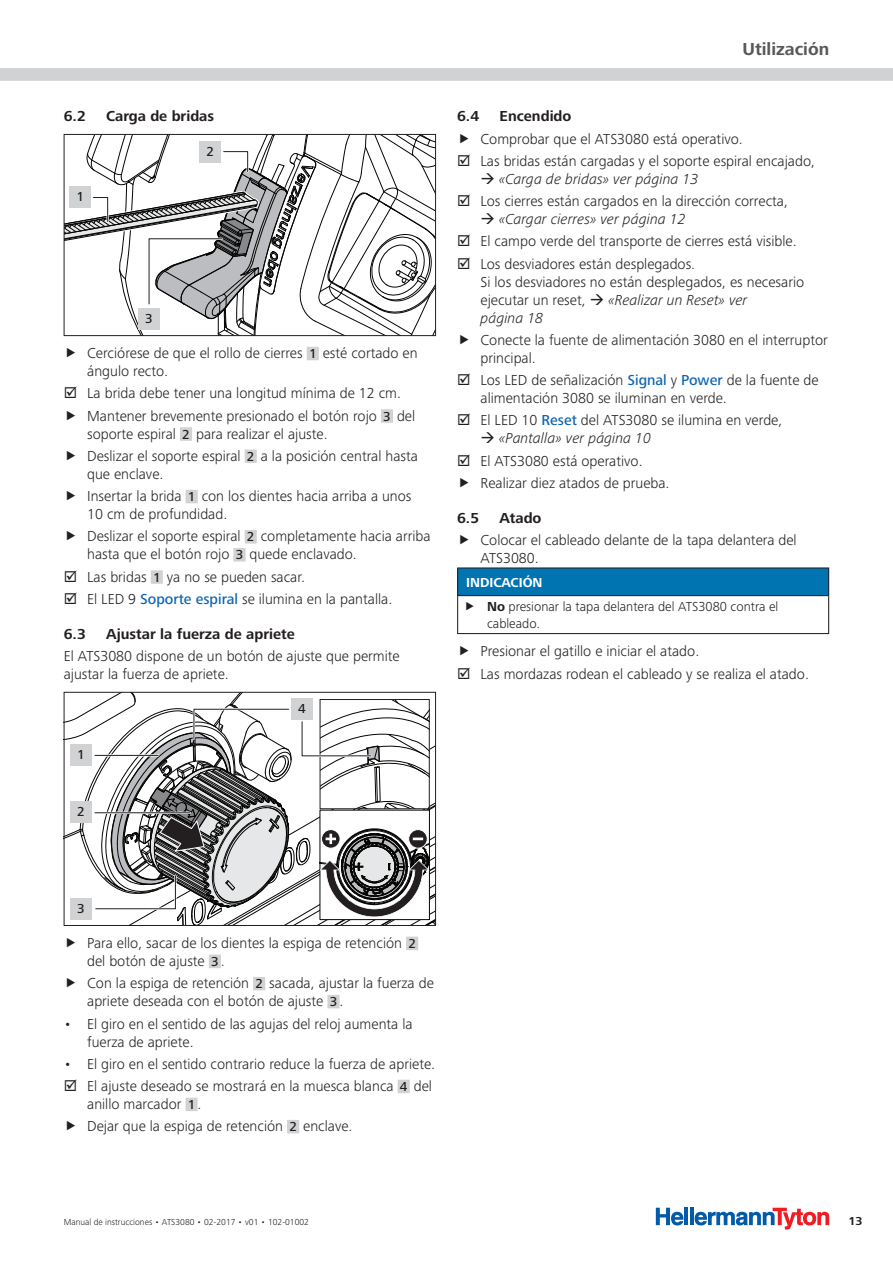
<style>
.page{position:relative;width:893px;height:1263px;background:#fff}
.page>*{position:absolute;margin:0;border:0;box-sizing:border-box;transform-origin:0 0}
.t1{font:700 18px "Frutiger Next LTW1 G";color:#57585a}
.HT_Copy{font:300 15px/18px "Frutiger Next LTW1 G";color:#231f20}
.t2{font:italic 300 15px "Frutiger Next LTW1 G";color:#231f20}
.t3{font:700 15px "Frutiger Next LTW1 G";color:#231f20}
.t4{font:300 13.5px/16.2px "Frutiger Next LTW1 G";color:#231f20}
.HT_Warn_Signalwort_w{font:700 13.5px "Frutiger Next LTW1 G";color:#fff}
.t5{font:500 13.5px "Frutiger Next LTW1 G";color:#231f20}
.t6{font:700 12px "Frutiger Next LTW1 G";color:#231f20}
.t7{font:300 9px "Frutiger Next LTW1 G";color:#231f20}
.s1{font-weight:500;font-size:13.5px}
.s2{font-weight:500;color:#0c64b2}
.s3{font-style:italic}
.s4{font-weight:700}
</style>
<div class="page">
<div style="left:0;top:68px;width:893px;height:13px;background:#d1d2d4"></div>
<hr style="left:684px;top:1208px;width:4px;height:17px;background:#015aaa">
<hr style="left:690px;top:1208px;width:4px;height:17px;background:#015aaa">
<svg style="left:656px;top:1208px;width:27px;height:17px"></svg>
<svg style="left:695px;top:1208px;width:134px;height:21px"></svg>
<div style="left:307px;top:347px;width:12px;height:13px;background:#d1d2d4"></div>
<div style="left:381px;top:409px;width:12px;height:14px;background:#d1d2d4"></div>
<div style="left:180px;top:427px;width:12px;height:14px;background:#d1d2d4"></div>
<div style="left:245px;top:449px;width:12px;height:14px;background:#d1d2d4"></div>
<div style="left:186px;top:490px;width:12px;height:13px;background:#d1d2d4"></div>
<div style="left:245px;top:530px;width:12px;height:13px;background:#d1d2d4"></div>
<div style="left:233px;top:548px;width:13px;height:13px;background:#d1d2d4"></div>
<div style="left:151px;top:570px;width:12px;height:14px;background:#d1d2d4"></div>
<div style="left:406px;top:937px;width:12px;height:13px;background:#d1d2d4"></div>
<div style="left:209px;top:955px;width:12px;height:13px;background:#d1d2d4"></div>
<div style="left:253px;top:977px;width:12px;height:13px;background:#d1d2d4"></div>
<div style="left:327px;top:995px;width:13px;height:13px;background:#d1d2d4"></div>
<div style="left:398px;top:1080px;width:12px;height:13px;background:#d1d2d4"></div>
<div style="left:186px;top:1098px;width:12px;height:13px;background:#d1d2d4"></div>
<div style="left:287px;top:1120px;width:12px;height:13px;background:#d1d2d4"></div>
<svg style="left:66px;top:136px;width:368px;height:198px"></svg>
<div style="left:138px;top:308px;width:22px;height:21px;background:#d1d2d4"></div>
<div style="left:64px;top:134px;width:372px;height:202px;border:1px solid #231f20"></div>
<svg style="left:66px;top:694px;width:368px;height:230px"></svg>
<div style="left:291px;top:699px;width:22px;height:21px;background:#d1d2d4"></div>
<div style="left:64px;top:692px;width:372px;height:234px;border:1px solid #231f20"></div>
<div style="left:458px;top:568px;width:371px;height:28px;background:#0074b1"></div>
<hr style="left:828px;top:596px;width:1px;height:37px;background:#231f20">
<hr style="left:457px;top:596px;width:1px;height:37px;background:#231f20">
<hr style="left:457px;top:633px;width:372px;height:1px;background:#231f20">
<hr style="left:457px;top:567px;width:372px;height:1px;background:#231f20">
<svg style="left:457px;top:568px;width:1px;height:27px"></svg>
<svg style="left:828px;top:568px;width:1px;height:27px"></svg>
<hr style="left:457px;top:595px;width:372px;height:1px;background:#231f20">
<p class="t3" style="left:64px;top:108px;width:24px">6.2</p>
<p class="t3" style="left:106px;top:108px;width:109px">Carga de bridas</p>
<p class="t5" style="left:206px;top:144px;width:9px">2</p>
<p class="t5" style="left:76px;top:189px;width:9px">1</p>
<p class="t5" style="left:145px;top:310px;width:9px">3</p>
<p class="HT_Copy" style="left:87px;top:344px;width:332px">Cerciórese de que el rollo de cierres <span class="s1">1</span> esté cortado en ángulo recto.</p>
<p class="HT_Copy" style="left:87px;top:384px;width:315px">La brida debe tener una longitud mínima de 12 cm.</p>
<p class="HT_Copy" style="left:87px;top:407px;width:330px">Mantener brevemente presionado el botón rojo <span class="s1">3</span> del soporte espiral <span class="s1">2</span> para realizar el ajuste.</p>
<p class="HT_Copy" style="left:87px;top:447px;width:332px">Deslizar el soporte espiral <span class="s1">2</span> a la posición central hasta que enclave.</p>
<p class="HT_Copy" style="left:87px;top:487px;width:326px">Insertar la brida <span class="s1">1</span> con los dientes hacia arriba a unos<br>10 cm de profundidad.</p>
<p class="HT_Copy" style="left:87px;top:527px;width:345px">Deslizar el soporte espiral <span class="s1">2</span> completamente hacia arriba hasta que el botón rojo <span class="s1">3</span> quede enclavado.</p>
<p class="HT_Copy" style="left:87px;top:568px;width:219px">Las bridas <span class="s1">1</span> ya no se pueden sacar.</p>
<p class="HT_Copy" style="left:87px;top:590px;width:307px">El LED 9 <span class="s2">Soporte espiral</span> se ilumina en la pantalla.</p>
<p class="t3" style="left:64px;top:625px;width:24px">6.3</p>
<p class="t3" style="left:106px;top:625px;width:190px">Ajustar la fuerza de apriete</p>
<p class="HT_Copy" style="left:64px;top:647px;width:337px">El ATS3080 dispone de un botón de ajuste que permite ajustar la fuerza de apriete.</p>
<p class="t5" style="left:77px;top:747px;width:9px">1</p>
<p class="t5" style="left:77px;top:804px;width:9px">2</p>
<p class="t5" style="left:298px;top:701px;width:9px">4</p>
<p class="t1" style="left:742px;top:39px;width:88px">Utilización</p>
<p class="t3" style="left:457px;top:108px;width:24px">6.4</p>
<p class="t3" style="left:500px;top:108px;width:73px">Encendido</p>
<p class="HT_Copy" style="left:480px;top:130px;width:264px">Comprobar que el ATS3080 está operativo.</p>
<p class="HT_Copy" style="left:480px;top:152px;width:336px">Las bridas están cargadas y el soporte espiral encajado,</p>
<p class="t2" style="left:480px;top:170px;width:219px">→ «Carga de bridas» ver página 13</p>
<p class="HT_Copy" style="left:480px;top:192px;width:309px">Los cierres están cargados en la dirección correcta,</p>
<p class="t2" style="left:480px;top:211px;width:207px">→ «Cargar cierres» ver página 12</p>
<p class="HT_Copy" style="left:480px;top:232px;width:318px">El campo verde del transporte de cierres está visible.</p>
<p class="HT_Copy" style="left:480px;top:255px;width:325px">Los desviadores están desplegados.<br>Si los desviadores no están desplegados, es necesario ejecutar un reset, → <span class="s3">«Realizar un Reset» ver<br>página 18</span></p>
<p class="HT_Copy" style="left:480px;top:331px;width:349px">Conecte la fuente de alimentación 3080 en el interruptor principal.</p>
<p class="HT_Copy" style="left:480px;top:371px;width:340px">Los LED de señalización <span class="s2">Signal</span> y <span class="s2">Power</span> de la fuente de alimentación 3080 se iluminan en verde.</p>
<p class="HT_Copy" style="left:480px;top:411px;width:303px">El LED 10 <span class="s2">Reset</span> del ATS3080 se ilumina en verde,</p>
<p class="t2" style="left:480px;top:430px;width:172px">→ «Pantalla» ver página 10</p>
<p class="HT_Copy" style="left:480px;top:452px;width:164px">El ATS3080 está operativo.</p>
<p class="HT_Copy" style="left:480px;top:474px;width:191px">Realizar diez atados de prueba.</p>
<p class="t3" style="left:457px;top:509px;width:24px">6.5</p>
<p class="t3" style="left:500px;top:509px;width:43px">Atado</p>
<p class="HT_Copy" style="left:480px;top:531px;width:318px">Colocar el cableado delante de la tapa delantera del<br>ATS3080.</p>
<p class="HT_Warn_Signalwort_w" style="left:466px;top:574px;width:78px">INDICACIÓN</p>
<p class="t4" style="left:487px;top:599px;width:293px"><span class="s4">No</span> presionar la tapa delantera del ATS3080 contra el cableado.</p>
<p class="HT_Copy" style="left:480px;top:642px;width:220px">Presionar el gatillo e iniciar el atado.</p>
<p class="HT_Copy" style="left:480px;top:665px;width:330px">Las mordazas rodean el cableado y se realiza el atado.</p>
<p class="t5" style="left:77px;top:901px;width:9px">3</p>
<p class="HT_Copy" style="left:87px;top:934px;width:330px">Para ello, sacar de los dientes la espiga de retención <span class="s1">2 </span>del botón de ajuste <span class="s1">3</span> .</p>
<p class="HT_Copy" style="left:87px;top:974px;width:348px">Con la espiga de retención <span class="s1">2</span> sacada, ajustar la fuerza de apriete deseada con el botón de ajuste <span class="s1">3</span> .</p>
<p class="HT_Copy" style="left:87px;top:1014px;width:327px;text-indent:-23px">• El giro en el sentido de las agujas del reloj aumenta la fuerza de apriete.</p>
<p class="HT_Copy" style="left:64px;top:1055px;width:373px">• El giro en el sentido contrario reduce la fuerza de apriete.</p>
<p class="HT_Copy" style="left:87px;top:1077px;width:346px">El ajuste deseado se mostrará en la muesca blanca <span class="s1">4</span> del anillo marcador <span class="s1">1</span> .</p>
<p class="HT_Copy" style="left:87px;top:1117px;width:267px">Dejar que la espiga de retención <span class="s1">2</span> enclave.</p>
<p class="t7" style="left:64px;top:1217px;width:247px">Manual de instrucciones • ATS3080 • 02-2017 • v01 • 102-01002</p>
<p class="t6" style="left:848px;top:1214px;width:16px">13</p>
</div>
